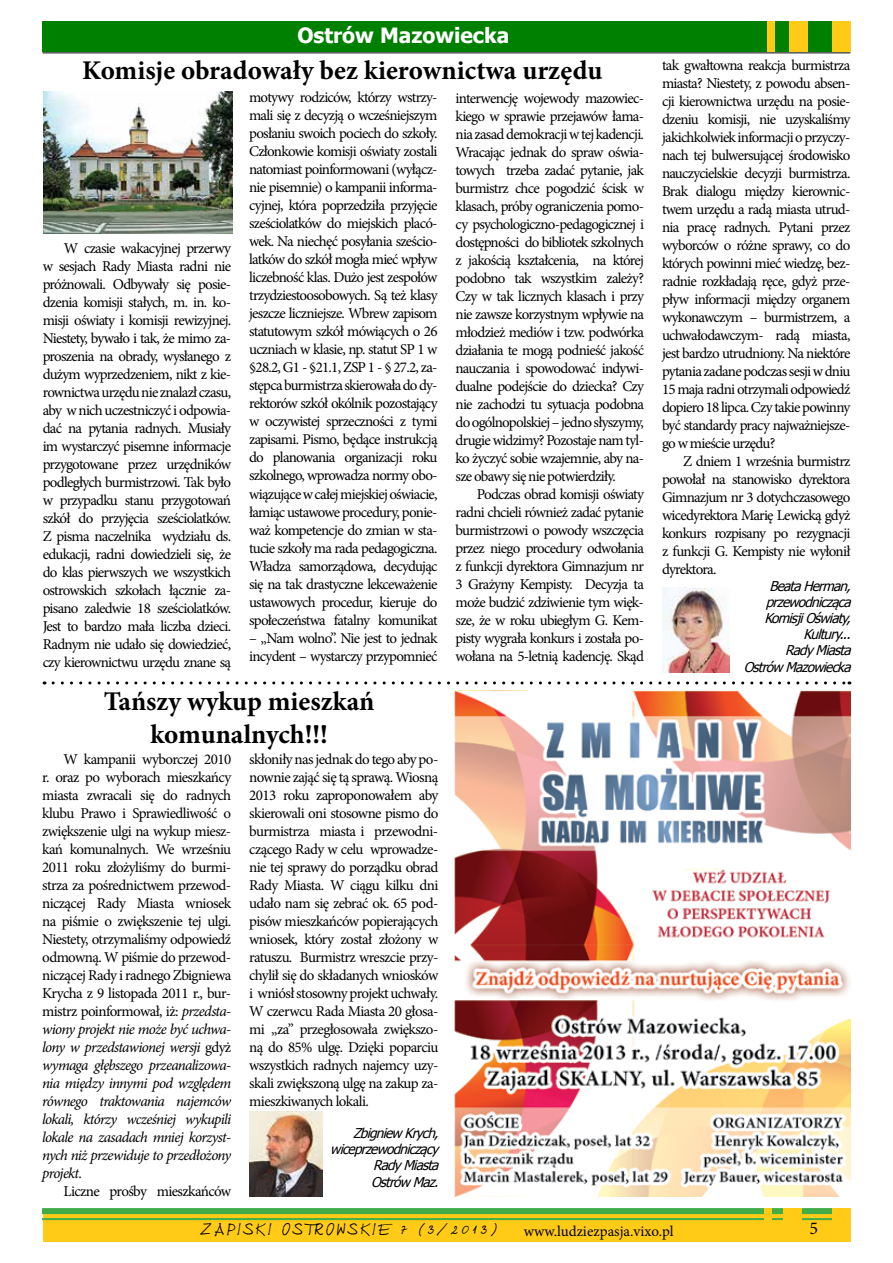
<style>
.page{position:relative;width:893px;height:1263px;background:#fff}
.page>*{position:absolute;margin:0;border:0;box-sizing:border-box;transform-origin:0 0}
.t1{font:700 27px/32.4px "Minion Pro";color:#000;text-align:center}
.t2{font:700 21px "Tahoma";color:#fff}
.t3{font:18px "Kuba Reczny";letter-spacing:.2em;color:#000}
.t4{font:18px "Minion Pro";color:#000}
.t5{font:15px/18px "Minion Pro";letter-spacing:-.05em;color:#000;text-align:justify}
.t6{font:15px "Minion Pro";color:#000}
.t7{font:italic 13.5px/16.2px "Tahoma";color:#000;text-align:right}
.s1{font-style:italic}
</style>
<div class="page">
<hr style="left:43px;top:52px;width:807px;height:1px;background:#000">
<div style="left:43px;top:21px;width:790px;height:31px;background:#008000"></div>
<div style="left:832px;top:21px;width:18px;height:31px;background:#ffcb17"></div>
<div style="left:790px;top:21px;width:18px;height:31px;background:#ffcb17"></div>
<div style="left:767px;top:21px;width:8px;height:31px;background:#ffcb17"></div>
<div style="left:43px;top:1212px;width:808px;height:30px;background:#ffcb17"></div>
<div style="left:42px;top:1208px;width:808px;height:6px;background:#41ad49"></div>
<hr style="left:42px;top:1218px;width:808px;height:2px;background:#41ad49">
<div style="left:833px;top:1208px;width:18px;height:31px;background:#ffcb17"></div>
<div style="left:783px;top:1208px;width:18px;height:31px;background:#ffcb17"></div>
<div style="left:764px;top:1208px;width:7px;height:31px;background:#ffcb17"></div>
<img style="left:43px;top:92px;width:190px;height:142px">
<img style="left:662px;top:588px;width:67px;height:85px">
<img style="left:454px;top:691px;width:396px;height:505px">
<img style="left:249px;top:1111px;width:74px;height:85px">
<svg style="left:53px;top:681px;width:797px;height:3px"></svg>
<h2 class="t2" style="left:297px;top:21px;width:213px">Ostrów Mazowiecka</h2>
<h1 class="t1" style="left:82px;top:54px;width:522px">Komisje obradowały bez kierownictwa urzędu</h1>
<p class="t5" style="left:43px;top:240px;width:190px;text-indent:21px">W czasie wakacyjnej przerwy w sesjach Rady Miasta radni nie próżnowali. Odbywały się posie&shy;dzenia komisji stałych, m. in. ko&shy;misji oświaty i komisji rewizyjnej.<br>Niestety, bywało i tak, że mimo za&shy;proszenia na obrady, wysłanego z dużym wyprzedzeniem, nikt z kie&shy;rownictwa urzędu nie znalazł czasu, aby w nich uczestniczyć i odpowia&shy;dać na pytania radnych. Musiały im wystarczyć pisemne informacje przygotowane przez urzędników podległych burmistrzowi. Tak było w przypadku stanu przygotowań szkół do przyjęcia sześciolatków.<br>Z pisma naczelnika wydziału ds. edukacji, radni dowiedzieli się, że do klas pierwszych we wszystkich ostrowskich szkołach łącznie za&shy;pisano zaledwie 18 sześciolatków.<br>Jest to bardzo mała liczba dzieci.<br>Radnym nie udało się dowiedzieć, czy kierownictwu urzędu znane są</p>
<p class="t5" style="left:249px;top:89px;width:190px">motywy rodziców, którzy wstrzy&shy;mali się z decyzją o wcześniejszym posłaniu swoich pociech do szkoły.<br>Członkowie komisji oświaty zostali natomiast poinformowani (wyłącz&shy;nie pisemnie) o kampanii informa&shy;cyjnej, która poprzedziła przyjęcie sześciolatków do miejskich placó&shy;wek. Na niechęć posyłania sześcio&shy;latków do szkół mogła mieć wpływ liczebność klas. Dużo jest zespołów trzydziestoosobowych. Są też klasy jeszcze liczniejsze. Wbrew zapisom statutowym szkół mówiących o 26 uczniach w klasie, np. statut SP 1 w §28.2, G1 - §21.1, ZSP 1 - § 27.2, za&shy;stępca burmistrza skierowała do dy&shy;rektorów szkół okólnik pozostający w oczywistej sprzeczności z tymi zapisami. Pismo, będące instrukcją do planowania organizacji roku szkolnego, wprowadza normy obo&shy;wiązujące w całej miejskiej oświacie, łamiąc ustawowe procedury, ponie&shy;waż kompetencje do zmian w sta&shy;tucie szkoły ma rada pedagogiczna.<br>Władza samorządowa, decydując się na tak drastyczne lekceważenie ustawowych procedur, kieruje do społeczeństwa fatalny komunikat</p>
<p class="t5" style="left:249px;top:629px;width:190px">– „Nam wolno”. Nie jest to jednak incydent – wystarczy przypomnieć</p>
<h1 class="t1" style="left:104px;top:685px;width:272px">Tańszy wykup mieszkań komunalnych!!!</h1>
<p class="t5" style="left:42px;top:750px;width:191px;text-indent:21px">W kampanii wyborczej 2010 r. oraz po wyborach mieszkańcy miasta zwracali się do radnych klubu Prawo i Sprawiedliwość o zwiększenie ulgi na wykup miesz&shy;kań komunalnych. We wrześniu 2011 roku złożyliśmy do burmi&shy;strza za pośrednictwem przewod&shy;niczącej Rady Miasta wniosek na piśmie o zwiększenie tej ulgi.<br>Niestety, otrzymaliśmy odpowiedź odmowną. W piśmie do przewod&shy;niczącej Rady i radnego Zbigniewa Krycha z 9 listopada 2011 r., bur&shy;mistrz poinformował, iż: <span class="s1">przedsta&shy;wiony projekt nie może być uchwa&shy;lony w przedstawionej wersji</span> gdyż <span class="s1">wymaga głębszego przeanalizowa&shy;nia między innymi pod względem równego traktowania najemców lokali, którzy wcześniej wykupili lokale na zasadach mniej korzyst&shy;nych niż przewiduje to przedłożony projekt</span>.</p>
<p class="t5" style="left:63px;top:1182px;width:169px">Liczne prośby mieszkańców</p>
<p class="t5" style="left:249px;top:750px;width:191px">skłoniły nas jednak do tego aby po&shy;nownie zająć się tą sprawą. Wiosną 2013 roku zaproponowałem aby skierowali oni stosowne pismo do burmistrza miasta i przewodni&shy;czącego Rady w celu wprowadze&shy;nie tej sprawy do porządku obrad Rady Miasta. W ciągu kilku dni udało nam się zebrać ok. 65 pod&shy;pisów mieszkańców popierających wniosek, który został złożony w ratuszu. Burmistrz wreszcie przy&shy;chylił się do składanych wniosków i wniósł stosowny projekt uchwały.<br>W czerwcu Rada Miasta 20 głosa&shy;mi „za” przegłosowała zwiększo&shy;ną do 85% ulgę. Dzięki poparciu wszystkich radnych najemcy uzy&shy;skali zwiększoną ulgę na zakup za&shy;mieszkiwanych lokali.</p>
<p class="t7" style="left:353px;top:1124px;width:91px">ZbigniewKrych,</p>
<p class="t7" style="left:330px;top:1140px;width:109px">wiceprzewodniczący</p>
<p class="t7" style="left:373px;top:1157px;width:71px">Rady Miasta</p>
<p class="t7" style="left:371px;top:1173px;width:73px">OstrówMaz.</p>
<p class="t5" style="left:456px;top:90px;width:190px">interwencję wojewody mazowiec&shy;kiego w sprawie przejawów łama&shy;nia zasad demokracji w tej kadencji.<br>Wracając jednak do spraw oświa&shy;towych trzeba zadać pytanie, jak burmistrz chce pogodzić ścisk w klasach, próby ograniczenia pomo&shy;cy psychologiczno-pedagogicznej i dostępności do bibliotek szkolnych z jakością kształcenia, na której podobno tak wszystkim zależy?<br>Czy w tak licznych klasach i przy nie zawsze korzystnym wpływie na młodzież mediów i tzw. podwórka działania te mogą podnieść jakość nauczania i spowodować indywi&shy;dualne podejście do dziecka? Czy nie zachodzi tu sytuacja podobna do ogólnopolskiej – jedno słyszymy, drugie widzimy? Pozostaje nam tyl&shy;ko życzyć sobie wzajemnie, aby na&shy;sze obawy się nie potwierdziły.</p>
<p class="t5" style="left:456px;top:486px;width:190px;text-indent:21px">Podczas obrad komisji oświaty radni chcieli również zadać pytanie burmistrzowi o powody wszczęcia przez niego procedury odwołania z funkcji dyrektora Gimnazjum nr 3 Grażyny Kempisty. Decyzja ta może budzić zdziwienie tym więk&shy;sze, że w roku ubiegłym G. Kem&shy;pisty wygrała konkurs i została po&shy;wołana na 5-letnią kadencję. Skąd</p>
<p class="t5" style="left:662px;top:57px;width:190px">tak gwałtowna reakcja burmistrza miasta? Niestety, z powodu absen&shy;cji kierownictwa urzędu na posie&shy;dzeniu komisji, nie uzyskaliśmy jakichkolwiek informacji o przyczy&shy;nach tej bulwersującej środowisko nauczycielskie decyzji burmistrza.<br>Brak dialogu między kierownic&shy;twem urzędu a radą miasta utrud&shy;nia pracę radnych. Pytani przez wyborców o różne sprawy, co do których powinni mieć wiedzę, bez&shy;radnie rozkładają ręce, gdyż prze&shy;pływ informacji między organem wykonawczym – burmistrzem, a uchwałodawczym- radą miasta, jest bardzo utrudniony. Na niektóre pytania zadane podczas sesji w dniu 15 maja radni otrzymali odpowiedź dopiero 18 lipca. Czy takie powinny być standardy pracy najważniejsze&shy;go w mieście urzędu?</p>
<p class="t5" style="left:662px;top:453px;width:190px;text-indent:21px">Z dniem 1 września burmistrz powołał na stanowisko dyrektora Gimnazjum nr 3 dotychczasowego wicedyrektora Marię Lewicką gdyż konkurs rozpisany po rezygnacji z funkcji G. Kempisty nie wyłonił dyrektora.</p>
<p class="t7" style="left:744px;top:577px;width:113px">BeataHerman, przewodnicząca<br>Komisj iOświaty,<br>Kultury...<br>Rady Miasta<br>OstrówMazowiecka</p>
<p class="t3" style="left:200px;top:1222px;width:298px">ZAPISKI OSTROWSKIE 7 (3/2013)</p>
<p class="t6" style="left:524px;top:1221px;width:152px">www.ludziezpasja.vixo.pl</p>
<p class="t4" style="left:809px;top:1216px;width:10px">5</p>
</div>
